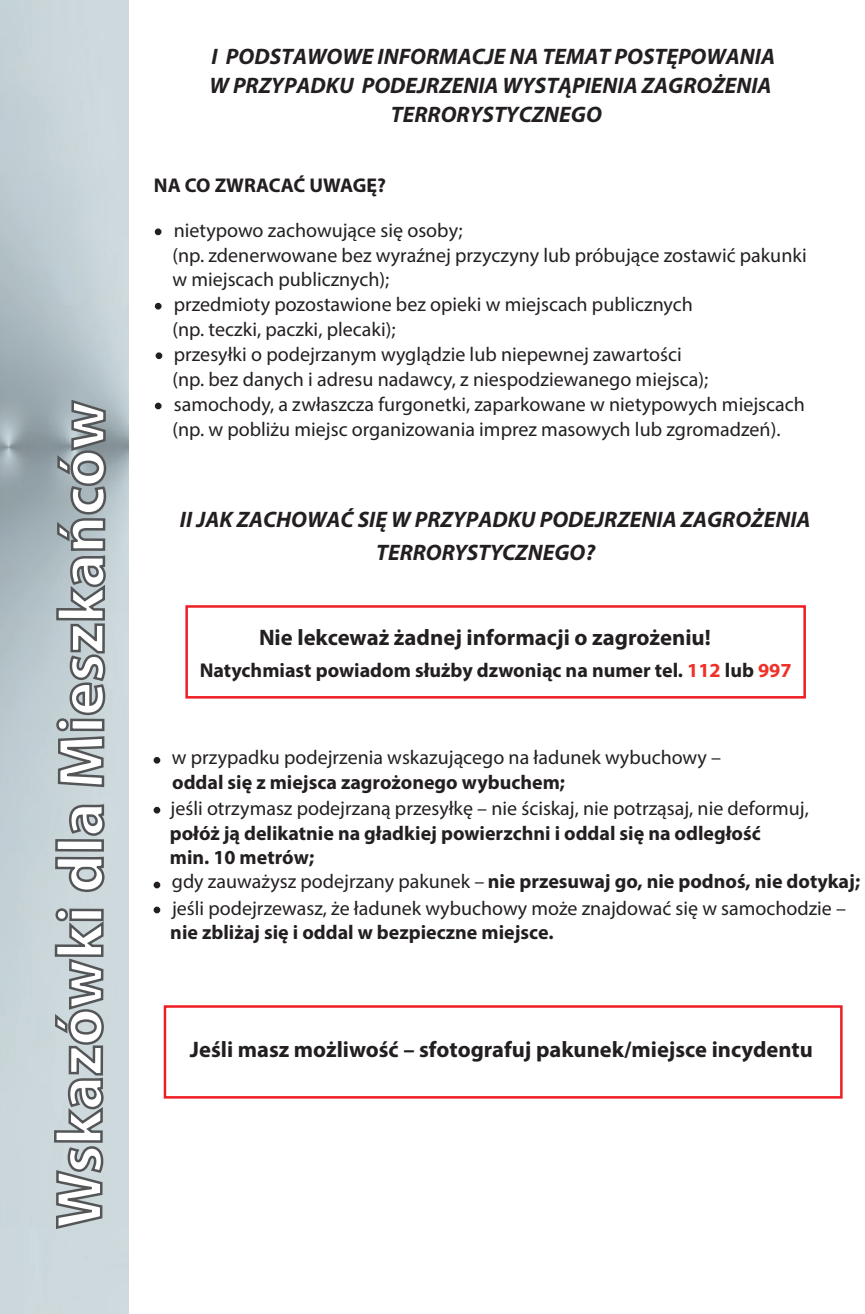
<style>
.page{position:relative;width:865px;height:1314px;background:#fff}
.page>*{position:absolute;margin:0;border:0;box-sizing:border-box;transform-origin:0 0}
.t1{font:700 65px "Myriad Pro";letter-spacing:-.005em;color:#fff}
.t2{font:italic 700 22.5px/29.5px "Myriad Pro";color:#231f20}
.t3{font:700 22.5px "Myriad Pro";color:#231f20}
.t4{font:20px/25px "Myriad Pro";color:#231f20}
.t5{font:700 20px/24px "Myriad Pro";color:#231f20}
.s1{color:#ef3229}
.s2{font-weight:400}
</style>
<div class="page">
<img style="left:0;top:0;width:129px;height:1314px">
<svg style="left:53px;top:1043px;width:52px;height:187px;background:#aeb7ba"></svg>
<div style="left:68px;top:1009px;width:36px;height:35px;border:2px solid #545557;border-radius:50%"></div>
<svg style="left:53px;top:919px;width:52px;height:116px;background:#adb6b9"></svg>
<div style="left:69px;top:908px;width:35px;height:13px;border:2px solid #545557"></div>
<div style="left:55px;top:908px;width:13px;height:13px;border:2px solid #545557;border-radius:50%"></div>
<svg style="left:54px;top:855px;width:52px;height:38px;background:#acb5b8"></svg>
<div style="left:55px;top:839px;width:49px;height:12px;border:2px solid #545557"></div>
<svg style="left:68px;top:802px;width:38px;height:35px"></svg>
<svg style="left:56px;top:735px;width:50px;height:53px;background:#a3acaf"></svg>
<div style="left:70px;top:718px;width:34px;height:13px;border:2px solid #545557"></div>
<div style="left:56px;top:718px;width:13px;height:13px;border:2px solid #545557;border-radius:50%"></div>
<svg style="left:55px;top:484px;width:52px;height:232px;background:#a1acb0"></svg>
<div style="left:70px;top:450px;width:36px;height:36px;border:2px solid #545557;border-radius:50%"></div>
<svg style="left:55px;top:398px;width:52px;height:79px;background:#8d989d"></svg>
<svg style="left:155px;top:303px;width:6px;height:6px"></svg>
<svg style="left:155px;top:403px;width:6px;height:6px"></svg>
<svg style="left:163px;top:605px;width:680px;height:494px"></svg>
<div style="left:153px;top:757px;width:7px;height:6px;border:2px solid #231f20;border-radius:50%"></div>
<div style="left:153px;top:807px;width:7px;height:6px;border:2px solid #231f20;border-radius:50%"></div>
<div style="left:153px;top:881px;width:7px;height:7px;border:2px solid #231f20;border-radius:50%"></div>
<div style="left:153px;top:906px;width:7px;height:7px;border:2px solid #231f20;border-radius:50%"></div>
<div style="left:155px;top:352px;width:7px;height:7px;border:2px solid #231f20;border-radius:50%"></div>
<div style="left:155px;top:228px;width:6px;height:7px;border:2px solid #231f20;border-radius:50%"></div>
<svg style="left:97px;top:1255px;width:14px;height:59px"></svg>
<h1 class="t1" style="left:38px;top:1229px;width:830px;rotate:-90deg">Wskazówki dla Mieszkańców</h1>
<p class="t2" style="left:209px;top:40px;width:567px;text-align:center">I PODSTAWOWE INFORMACJE NA TEMAT POSTĘPOWANIA<br>W PRZYPADKU PODEJRZENIA WYSTĄPIENIA ZAGROŻENIA<br>TERRORYSTYCZNEGO</p>
<p class="t5" style="left:154px;top:173px;width:233px">NA CO ZWRACAĆ UWAGĘ?</p>
<p class="t4" style="left:172px;top:217px;width:635px">nietypowo zachowujące się osoby;<br>(np. zdenerwowane bez wyraźnej przyczyny lub próbujące zostawić pakunki w miejscach publicznych);<br>przedmioty pozostawione bez opieki w miejscach publicznych<br>(np. teczki, paczki, plecaki);<br>przesyłki o podejrzanym wyglądzie lub niepewnej zawartości<br>(np. bez danych i adresu nadawcy, z niespodziewanego miejsca); samochody, a zwłaszcza furgonetki, zaparkowane w nietypowych miejscach (np. w pobliżu miejsc organizowania imprez masowych lub zgromadzeń).</p>
<p class="t2" style="left:376px;top:503px;width:435px;line-height:32.5px;text-indent:-196px">II JAK ZACHOWAĆ SIĘ W PRZYPADKU PODEJRZENIA ZAGROŻENIA<br>TERRORYSTYCZNEGO?</p>
<p class="t3" style="left:259px;top:622px;width:453px">Nie lekceważ żadnej informacji o zagrożeniu!</p>
<p class="t5" style="left:200px;top:657px;width:593px">Natychmiast powiadom służby dzwoniąc na numer tel. <span class="s1">112</span> lub <span class="s1">997</span></p>
<p class="t4" style="left:172px;top:744px;width:550px">w przypadku podejrzenia wskazującego na ładunek wybuchowy –</p>
<p class="t5" style="left:172px;top:770px;width:394px">oddal się z miejsca zagrożonego wybuchem;</p>
<p class="t4" style="left:170px;top:795px;width:639px">jeśli otrzymasz podejrzaną przesyłkę – nie ściskaj, nie potrząsaj, nie deformuj,</p>
<p class="t5" style="left:170px;top:821px;width:691px">połóż ją delikatnie na gładkiej powierzchni i oddal się na odległość<br>min. 10 metrów;<br><span class="s2">gdy zauważysz podejrzany pakunek –</span> nie przesuwaj go, nie podnoś, nie dotykaj;</p>
<p class="t4" style="left:172px;top:895px;width:675px">jeśli podejrzewasz, że ładunek wybuchowy może znajdować się w samochodzie –</p>
<p class="t5" style="left:170px;top:920px;width:385px">nie zbliżaj się i oddal w bezpieczne miejsce.</p>
<p class="t3" style="left:190px;top:1035px;width:624px">Jeśli masz możliwość – sfotografuj pakunek/miejsce incydentu</p>
</div>
